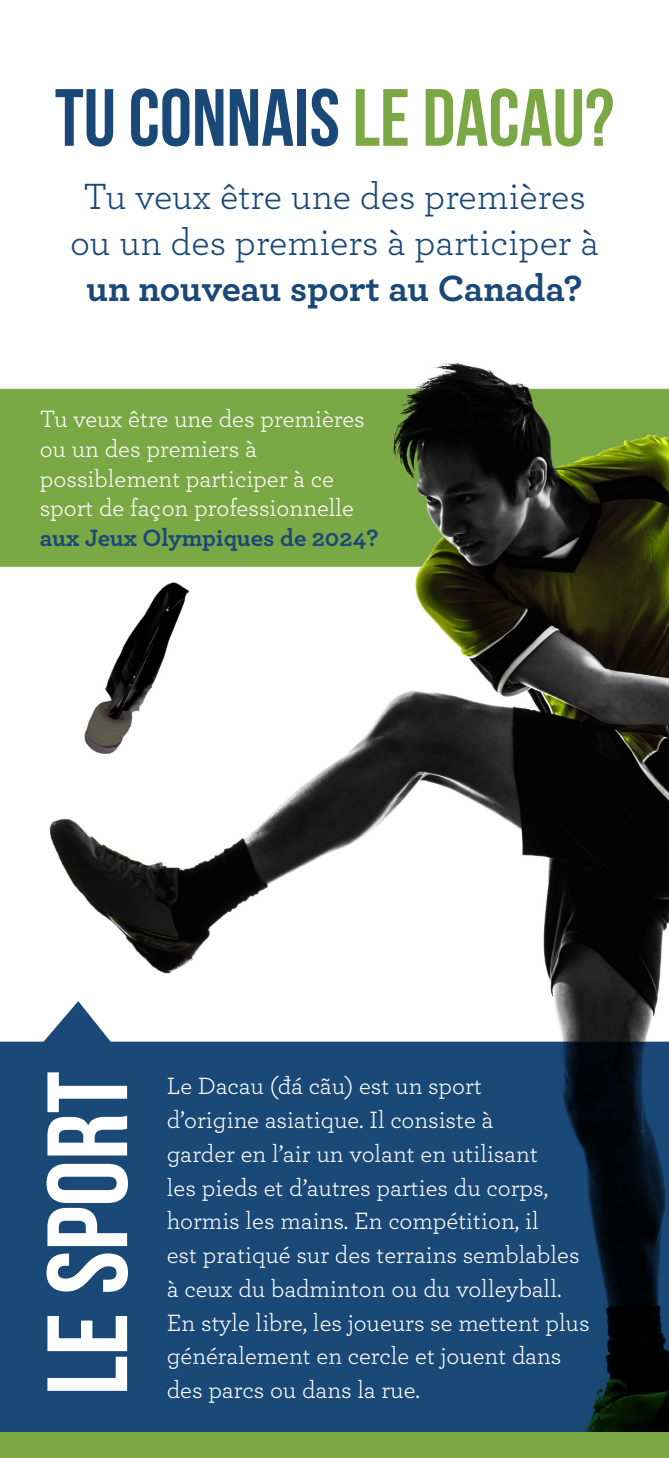
<style>
.page{position:relative;width:669px;height:1458px;background:#fff}
.page>*{position:absolute;margin:0;border:0;box-sizing:border-box;transform-origin:0 0}
.t1{font:81px "Bebas Neue";color:#1a4877}
.t2{font:38.25px/45.9px "Archer";color:#1a4877;text-align:center}
.t3{font:24.75px/33.8px "Archer";color:#fff}
.s1{color:#7ba744}
.s2{font-weight:700}
.s3{font-weight:700;color:#1a4877}
</style>
<div class="page">
<img style="left:0;top:363px;width:668px;height:638px">
<svg style="left:0;top:1001px;width:668px;height:431px;background:#2b5077"></svg>
<div style="left:0;top:1432px;width:668px;height:26px;background:#7ba744"></div>
<svg style="left:46px;top:1072px;width:82px;height:319px"></svg>
<p class="t1" style="left:55px;top:73px;width:560px">TU CONNAIS <span class="s1">LE DACAU?</span></p>
<p class="t2" style="left:70px;top:171px;width:530px">Tu veux être une des premières ou un des premiers à participer à <span class="s2">un nouveau sport au Canada?</span></p>
<p class="t3" style="left:40px;top:403px;width:340px;line-height:29.7px">Tu veux être une des premières ou un des premiers à possiblement participer à ce sport de façon professionnelle <span class="s3">aux Jeux Olympiques de 2024?</span></p>
<p class="t3" style="left:167px;top:1068px;width:424px">Le Dacau (đá cãu) est un sport<br>d’origine asiatique. Il consiste à<br>garder en l’air un volant en utilisant<br>les pieds et d’autres parties du corps, hormis les mains. En compétition, il<br>est pratiqué sur des terrains semblables à ceux du badminton ou du volleyball.<br>En style libre, les joueurs se mettent plus généralement en cercle et jouent dans des parcs ou dans la rue.</p>
</div>
